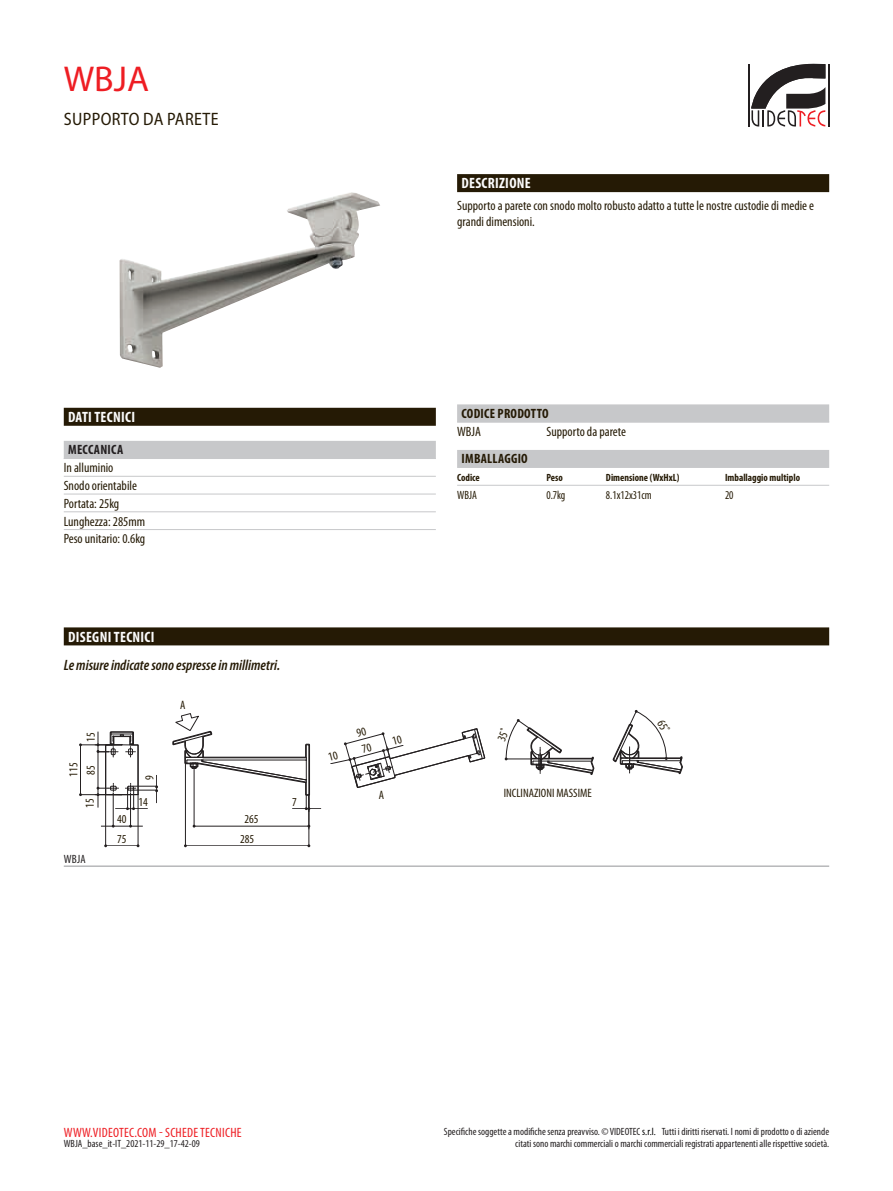
<style>
.page{position:relative;width:893px;height:1191px;background:#fff}
.page>*{position:absolute;margin:0;border:0;box-sizing:border-box;transform-origin:0 0}
.t1{font:36px "Myriad Pro";color:#ee1d23}
.t2{font:semi-condensed 18px "Myriad Pro";letter-spacing:.02em;color:#251a05}
.t3{font:italic 600 condensed 15px "Myriad Pro";color:#251a05}
.t4{font:700 condensed 15px "Myriad Pro";letter-spacing:.02em;color:#fcfcfc}
.t5{font:condensed 13.5px/17.7px "Myriad Pro";color:#251a05}
.t6{font:condensed 13.5px "Myriad Pro";letter-spacing:.02em;color:#ee1d23}
.t7{font:700 condensed 13.5px "Myriad Pro";letter-spacing:.02em;color:#251a05}
.t8{font:700 condensed 13.5px "Myriad Pro";letter-spacing:.02em;color:#231f20}
.t9{font:condensed 12.15px/17.5px "Myriad Pro";color:#251a05}
.t10{font:condensed 12px "Myriad Pro";color:#251a05;scale:.93 1}
.t11{font:condensed 12px "Myriad Pro";color:#231f20}
.t12{font:condensed 10.5px/12.6px "Myriad Pro";color:#231f20;text-align:right}
.t13{font:700 condensed 10.5px "Myriad Pro";color:#251a05}
.s1{color:#000}
</style>
<div class="page">
<hr style="left:748px;top:64px;width:2px;height:62px;background:#231f20">
<hr style="left:828px;top:64px;width:1px;height:62px;background:#231f20">
<svg style="left:751px;top:64px;width:74px;height:63px"></svg>
<img style="left:119px;top:192px;width:261px;height:176px">
<div style="left:457px;top:174px;width:372px;height:18px;background:#251a05"></div>
<div style="left:64px;top:408px;width:372px;height:18px;background:#251a05"></div>
<div style="left:64px;top:441px;width:372px;height:18px;background:#c7c8ca"></div>
<hr style="left:64px;top:476px;width:372px;height:1px;background:#c7c8ca">
<hr style="left:64px;top:494px;width:372px;height:1px;background:#c7c8ca">
<hr style="left:64px;top:511px;width:372px;height:1px;background:#c7c8ca">
<hr style="left:64px;top:529px;width:372px;height:1px;background:#c7c8ca">
<div style="left:457px;top:404px;width:372px;height:18px;background:#c7c8ca"></div>
<hr style="left:457px;top:422px;width:372px;height:1px;background:#c7c8ca">
<div style="left:457px;top:450px;width:372px;height:18px;background:#c7c8ca"></div>
<hr style="left:457px;top:485px;width:372px;height:1px;background:#c7c8ca">
<div style="left:64px;top:627px;width:765px;height:18px;background:#251a05"></div>
<hr style="left:105px;top:794px;width:1px;height:51px;background:#231f20">
<hr style="left:138px;top:794px;width:1px;height:51px;background:#231f20">
<hr style="left:106px;top:845px;width:32px;height:1px;background:#231f20">
<hr style="left:81px;top:744px;width:41px;height:1px;background:#231f20">
<hr style="left:81px;top:794px;width:41px;height:1px;background:#231f20">
<hr style="left:80px;top:745px;width:1px;height:49px;background:#231f20">
<hr style="left:130px;top:793px;width:1px;height:33px;background:#231f20">
<hr style="left:113px;top:793px;width:1px;height:33px;background:#231f20">
<hr style="left:194px;top:768px;width:1px;height:58px;background:#231f20">
<hr style="left:194px;top:826px;width:115px;height:1px;background:#231f20">
<hr style="left:185px;top:762px;width:1px;height:83px;background:#231f20">
<hr style="left:309px;top:794px;width:1px;height:51px;background:#231f20">
<hr style="left:185px;top:845px;width:124px;height:1px;background:#231f20">
<svg style="left:95px;top:731px;width:63px;height:79px"></svg>
<svg style="left:101px;top:824px;width:42px;height:3px"></svg>
<svg style="left:172px;top:713px;width:149px;height:98px"></svg>
<hr style="left:64px;top:865px;width:765px;height:1px;background:#939598">
<svg style="left:330px;top:728px;width:156px;height:60px"></svg>
<svg style="left:504px;top:710px;width:179px;height:65px"></svg>
<h1 class="t1" style="left:64px;top:59px;width:87px">WBJA</h1>
<h2 class="t2" style="left:64px;top:109px;width:156px">SUPPORTO DA PARETE</h2>
<h3 class="t4" style="left:68px;top:408px;width:68px">DATI TECNICI</h3>
<p class="t8" style="left:68px;top:442px;width:57px">MECCANICA</p>
<p class="t5" style="left:64px;top:459px;width:83px">In alluminio<br>Snodo orientabile<br>Portata: 25kg<br>Lunghezza: 285mm<br>Peso unitario: 0.6kg</p>
<h3 class="t4" style="left:68px;top:628px;width:88px">DISEGNI TECNICI</h3>
<h3 class="t3" style="left:64px;top:656px;width:218px">Le misure indicate sono espresse in millimetri.</h3>
<p class="t9" style="left:82px;top:742px;width:11px;rotate:-90deg">15</p>
<p class="t9" style="left:64px;top:776px;width:16px;rotate:-90deg">115<br>85</p>
<p class="t9" style="left:81px;top:808px;width:11px;rotate:-90deg">15</p>
<p class="t11" style="left:64px;top:852px;width:23px">WBJA</p>
<p class="t9" style="left:117px;top:810px;width:11px">40</p>
<p class="t9" style="left:117px;top:830px;width:11px">75</p>
<p class="t9" style="left:140px;top:779px;width:6px;rotate:-90deg">9</p>
<p class="t9" style="left:138px;top:792px;width:11px">14</p>
<p class="t9" style="left:180px;top:696px;width:7px">A</p>
<p class="t9" style="left:244px;top:810px;width:16px">265</p>
<p class="t9" style="left:240px;top:830px;width:16px">285</p>
<p class="t9" style="left:292px;top:792px;width:6px">7</p>
<h3 class="t4" style="left:461px;top:175px;width:71px">DESCRIZIONE</h3>
<p class="t5" style="left:457px;top:198px;width:359px;line-height:16.2px">Supporto a parete con snodo molto robusto adatto a tutte le nostre custodie di medie e grandi dimensioni.</p>
<p class="t7" style="left:461px;top:406px;width:89px">CODICE PRODOTTO</p>
<p class="t5" style="left:457px;top:422px;width:25px">WBJA</p>
<p class="t5" style="left:546px;top:422px;width:81px">Supporto da parete</p>
<p class="t7" style="left:461px;top:451px;width:68px">IMBALLAGGIO</p>
<p class="t13" style="left:457px;top:472px;width:24px">Codice</p>
<p class="t13" style="left:546px;top:472px;width:18px">Peso</p>
<p class="t13" style="left:606px;top:472px;width:75px">Dimensione (WxHxL)</p>
<p class="t13" style="left:725px;top:472px;width:77px">Imballaggio multiplo</p>
<p class="t10" style="left:457px;top:488px;width:23px">WBJA</p>
<p class="t10" style="left:546px;top:488px;width:22px">0.7kg</p>
<p class="t10" style="left:606px;top:488px;width:51px">8.1x12x31cm</p>
<p class="t10" style="left:725px;top:488px;width:11px">20</p>
<p class="t9" style="left:379px;top:785px;width:7px">A</p>
<p class="t9" style="left:504px;top:784px;width:89px">INCLINAZIONI MASSIME</p>
<p class="t6" style="left:64px;top:1125px;width:179px">WWW.VIDEOTEC.COM - SCHEDE TECNICHE</p>
<p class="t12" style="left:444px;top:1125px;width:214px">Specifiche soggette a modifiche senza preavviso. © VIDEOTEC <span class="s1">s.r.l.</span></p>
<p class="t12" style="left:515px;top:1125px;width:315px">Tutti i diritti riservati. I nomi di prodotto o di aziende<br>citati sono marchi commerciali o marchi commerciali registrati appartenenti alle rispettive società.</p>
<p class="t12" style="left:64px;top:1137px;width:138px">WBJA_base_it-IT_2021-11-29_17-42-09</p>
</div>
